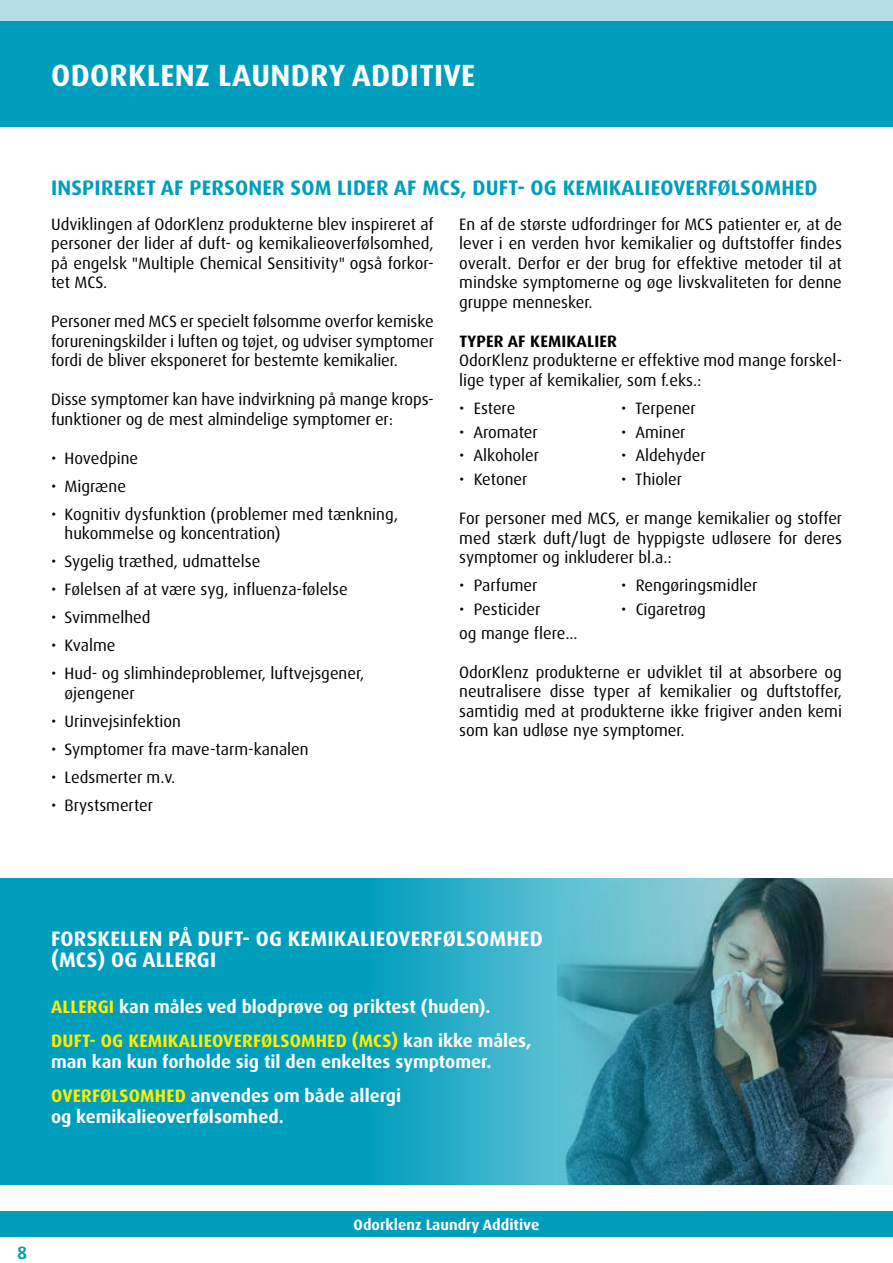
<style>
.page{position:relative;width:893px;height:1263px;background:#fff}
.page>*{position:absolute;margin:0;border:0;box-sizing:border-box;transform-origin:0 0}
.t1{font:700 30.6px "Dax Pro";letter-spacing:.01em;color:#fff}
.t2{font:700 21px "Dax Pro";letter-spacing:.01em;color:#009ebd}
.t3{font:700 21px/21px "Dax Pro";letter-spacing:.01em;color:#fff}
.t4{font:700 18px/33.8px "Dax Pro";color:#fff}
.t5{font:700 18px "Dax Pro";color:#009ebd}
.t6{font:16.5px/19.5px "Dax Pro";color:#000;text-align:justify}
.t7{font:700 16.5px "Dax Pro";letter-spacing:.01em;color:#000}
.t8{font:700 15px "Dax Pro";color:#fff}
.s1{color:#ffed00}
</style>
<div class="page">
<div style="left:0;top:0;width:893px;height:41px;background:#b5dde7"></div>
<div style="left:0;top:21px;width:893px;height:106px;background:#009ebd"></div>
<div style="left:0;top:1211px;width:893px;height:25px;background:#009ebd"></div>
<svg style="left:0;top:878px;width:893px;height:306px;background:#2695ac"></svg>
<h1 class="t1" style="left:51px;top:55px;width:426px">ODORKLENZ LAUNDRY ADDITIVE</h1>
<p class="t2" style="left:51px;top:174px;width:768px">INSPIRERET AF PERSONER SOM LIDER AF MCS, DUFT- OG KEMIKALIEOVERFØLSOMHED</p>
<p class="t6" style="left:51px;top:214px;width:384px">Udviklingen af OdorKlenz produkterne blev inspireret af personer der lider af duft- og kemikalieoverfølsomhed, på engelsk "Multiple Chemical Sensitivity" også forkor&shy;tet MCS.</p>
<p class="t6" style="left:51px;top:312px;width:384px">Personer med MCS er specielt følsomme overfor kemiske forureningskilder i luften og tøjet, og udviser symptomer fordi de bliver eksponeret for bestemte kemikalier.</p>
<p class="t6" style="left:51px;top:390px;width:384px">Disse symptomer kan have indvirkning på mange krops&shy;funktioner og de mest almindelige symptomer er:</p>
<p class="t6" style="left:51px;top:448px;width:89px">• Hovedpine</p>
<p class="t6" style="left:51px;top:476px;width:77px">• Migræne</p>
<p class="t6" style="left:65px;top:504px;width:335px;text-indent:-13px">• Kognitiv dysfunktion (problemer med tænkning, hukommelse og koncentration)</p>
<p class="t6" style="left:51px;top:552px;width:211px">• Sygelig træthed, udmattelse</p>
<p class="t6" style="left:51px;top:580px;width:298px">• Følelsen af at være syg, influenza-følelse</p>
<p class="t6" style="left:51px;top:608px;width:101px">• Svimmelhed</p>
<p class="t6" style="left:51px;top:636px;width:66px">• Kvalme</p>
<p class="t6" style="left:65px;top:664px;width:301px;text-indent:-13px">• Hud- og slimhindeproblemer, luftvejsgener, øjengener</p>
<p class="t6" style="left:51px;top:711px;width:131px">• Urinvejsinfektion</p>
<p class="t6" style="left:51px;top:739px;width:259px">• Symptomer fra mave-tarm-kanalen</p>
<p class="t6" style="left:51px;top:767px;width:126px">• Ledsmerter m.v.</p>
<p class="t6" style="left:51px;top:795px;width:104px">• Brystsmerter</p>
<p class="t6" style="left:459px;top:214px;width:384px">En af de største udfordringer for MCS patienter er, at de lever i en verden hvor kemikalier og duftstoffer findes overalt. Derfor er der brug for effektive metoder til at mindske symptomerne og øge livskvaliteten for denne gruppe mennesker.</p>
<p class="t7" style="left:459px;top:330px;width:159px">TYPER AF KEMIKALIER</p>
<p class="t6" style="left:459px;top:351px;width:384px">OdorKlenz produkterne er effektive mod mange forskel&shy;lige typer af kemikalier, som f.eks.:</p>
<p class="t6" style="left:459px;top:398px;width:58px">• Estere</p>
<p class="t6" style="left:621px;top:398px;width:76px">• Terpener</p>
<p class="t6" style="left:459px;top:422px;width:80px">• Aromater</p>
<p class="t6" style="left:621px;top:422px;width:66px">• Aminer</p>
<p class="t6" style="left:459px;top:446px;width:81px">• Alkoholer</p>
<p class="t6" style="left:621px;top:446px;width:86px">• Aldehyder</p>
<p class="t6" style="left:459px;top:470px;width:70px">• Ketoner</p>
<p class="t6" style="left:621px;top:470px;width:62px">• Thioler</p>
<p class="t6" style="left:459px;top:509px;width:384px">For personer med MCS, er mange kemikalier og stoffer med stærk duft/lugt de hyppigste udløsere for deres symptomer og inkluderer bl.a.:</p>
<p class="t6" style="left:459px;top:576px;width:80px">• Parfumer</p>
<p class="t6" style="left:621px;top:576px;width:138px">• Rengøringsmidler</p>
<p class="t6" style="left:459px;top:599px;width:83px">• Pesticider</p>
<p class="t6" style="left:621px;top:599px;width:86px">• Cigaretrøg</p>
<p class="t6" style="left:459px;top:623px;width:120px">og mange flere...</p>
<p class="t6" style="left:459px;top:662px;width:384px">OdorKlenz produkterne er udviklet til at absorbere og neutralisere disse typer af kemikalier og duftstoffer, samtidig med at produkterne ikke frigiver anden kemi som kan udløse nye symptomer.</p>
<p class="t3" style="left:51px;top:928px;width:493px">FORSKELLEN PÅ DUFT- OG KEMIKALIEOVERFØLSOMHED (MCS) OG ALLERGI</p>
<p class="t4" style="left:51px;top:990px;width:482px"><span class="s1">ALLERGI</span> kan måles ved blodprøve og priktest (huden).<br><span class="s1">DUFT- OG KEMIKALIEOVERFØLSOMHED (MCS)</span> kan ikke måles,</p>
<p class="t4" style="left:51px;top:1045px;width:442px">man kan kun forholde sig til den enkeltes symptomer.<br><span class="s1">OVERFØLSOMHED</span> anvendes om både allergi</p>
<p class="t4" style="left:51px;top:1100px;width:234px">og kemikalieoverfølsomhed.</p>
<p class="t5" style="left:17px;top:1241px;width:12px">8</p>
<p class="t8" style="left:354px;top:1215px;width:187px">Odorklenz Laundry Additive</p>
</div>
